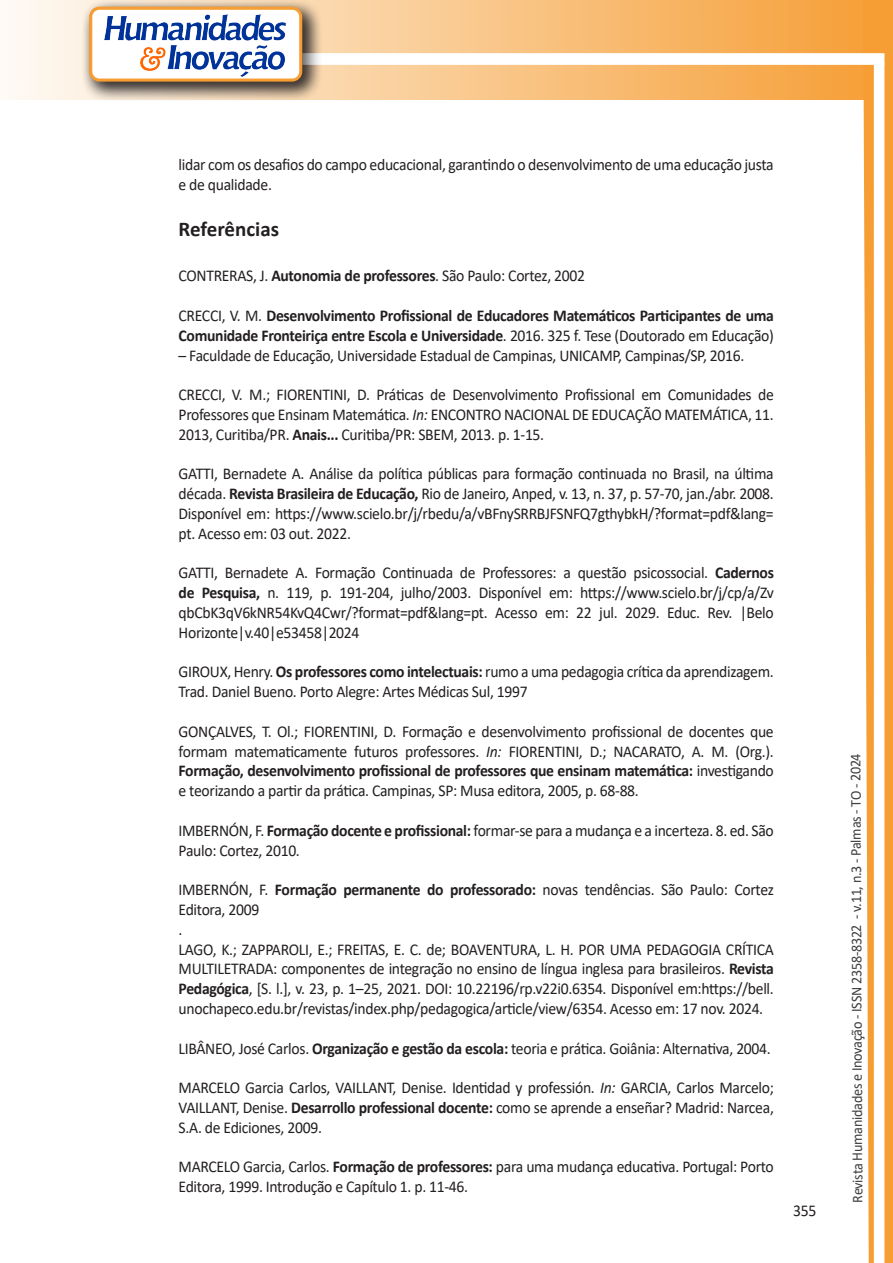
<style>
.page{position:relative;width:893px;height:1263px;background:#fff}
.page>*{position:absolute;margin:0;border:0;box-sizing:border-box;transform-origin:0 0}
.Titulo_2{font:700 21px "Calibri";color:#231f20}
.texto{font:16.5px/19.8px "Calibri";letter-spacing:-.02em;color:#231f20;text-align:justify;scale:.95 1}
.texto-2{font:700 16.5px/19.8px "Calibri";letter-spacing:-.02em;color:#231f20;scale:.95 1}
.t1{font:15px "Calibri";letter-spacing:-.025em;color:#3e3e3f;scale:.95 1}
.s1{font-weight:700}
.s2{font-weight:400}
.s3{font-style:italic}
</style>
<div class="page">
<svg style="left:5px;top:0;width:858px;height:100px;background:#f9c484"></svg>
<div style="left:302px;top:53px;width:582px;height:12px;background:#fff;border:2px solid #fff"></div>
<svg style="left:863px;top:0;width:30px;height:1263px"></svg>
<div style="left:81px;top:0;width:241px;height:102px;background:#231f20;opacity:.75"></div>
<div style="left:91px;top:8px;width:210px;height:72px;background:#fff;border-radius:9px"></div>
<img style="left:104px;top:14px;width:181px;height:62px">
<div style="left:89px;top:7px;width:213px;height:75px;border:3px solid #f69e34;border-radius:9px"></div>
<p class="texto" style="left:179px;top:154px;width:628px">lidar com os desafios do campo educacional, garantindo o desenvolvimento de uma educação justa e de qualidade.</p>
<p class="Titulo_2" style="left:179px;top:214px;width:102px">Referências</p>
<p class="texto" style="left:179px;top:266px;width:429px">CONTRERAS, J. <span class="s1">Autonomia de professores</span>. São Paulo: Cortez, 2002</p>
<p class="texto-2" style="left:179px;top:305px;width:628px"><span class="s2">CRECCI, V. M.</span> Desenvolvimento Profissional de Educadores Matemáticos Participantes de uma<br>Comunidade Fronteiriça entre Escola e Universidade<span class="s2">. 2016. 325 f. Tese (Doutorado em Educação)</span></p>
<p class="texto" style="left:179px;top:345px;width:597px">– Faculdade de Educação, Universidade Estadual de Campinas, UNICAMP, Campinas/SP, 2016.</p>
<p class="texto" style="left:179px;top:384px;width:628px">CRECCI, V. M.; FIORENTINI, D. Práticas de Desenvolvimento Profissional em Comunidades de Professores que Ensinam Matemática. <span class="s3">In:</span> ENCONTRO NACIONAL DE EDUCAÇÃO MATEMÁTICA, 11.<br>2013, Curitiba/PR. <span class="s1">Anais...</span> Curitiba/PR: SBEM, 2013. p. 1-15.</p>
<p class="texto" style="left:179px;top:464px;width:628px">GATTI, Bernadete A. Análise da política públicas para formação continuada no Brasil, na última década. <span class="s1">Revista Brasileira de Educação,</span> Rio de Janeiro, Anped, v. 13, n. 37, p. 57-70, jan./abr. 2008.<br>Disponível em: https://www.scielo.br/j/rbedu/a/vBFnySRRBJFSNFQ7gthybkH/?format=pdf&amp;lang= pt. Acesso em: 03 out. 2022.</p>
<p class="texto" style="left:179px;top:563px;width:628px">GATTI, Bernadete A. Formação Continuada de Professores: a questão psicossocial. <span class="s1">Cadernos de Pesquisa,</span> n. 119, p. 191-204, julho/2003. Disponível em: https://www.scielo.br/j/cp/a/Zv qbCbK3qV6kNR54KvQ4Cwr/?format=pdf&amp;lang=pt. Acesso em: 22 jul. 2029. Educ. Rev. |Belo Horizonte|v.40|e53458|2024</p>
<p class="texto" style="left:179px;top:662px;width:628px">GIROUX, Henry. <span class="s1">Os professores como intelectuais:</span> rumo a uma pedagogia crítica da aprendizagem.<br>Trad. Daniel Bueno. Porto Alegre: Artes Médicas Sul, 1997</p>
<p class="texto" style="left:179px;top:721px;width:628px">GONÇALVES, T. Ol.; FIORENTINI, D. Formação e desenvolvimento profissional de docentes que formam matematicamente futuros professores. <span class="s3">In:</span> FIORENTINI, D.; NACARATO, A. M. (Org.).<br><span class="s1">Formação, desenvolvimento profissional de professores que ensinam matemática:</span> investigando e teorizando a partir da prática. Campinas, SP: Musa editora, 2005, p. 68-88.</p>
<p class="texto" style="left:179px;top:820px;width:628px">IMBERNÓN, F. <span class="s1">Formação docente e profissional:</span> formar-se para a mudança e a incerteza. 8. ed. São<br>Paulo: Cortez, 2010.</p>
<p class="texto" style="left:179px;top:879px;width:628px">IMBERNÓN, F. <span class="s1">Formação permanente do professorado:</span> novas tendências. São Paulo: Cortez<br>Editora, 2009</p>
<p class="texto" style="left:179px;top:919px;width:6px">.</p>
<p class="texto" style="left:179px;top:939px;width:628px">LAGO, K.; ZAPPAROLI, E.; FREITAS, E. C. de; BOAVENTURA, L. H. POR UMA PEDAGOGIA CRÍTICA MULTILETRADA: componentes de integração no ensino de língua inglesa para brasileiros. <span class="s1">Revista Pedagógica</span>, [S. l.], v. 23, p. 1–25, 2021. DOI: 10.22196/rp.v22i0.6354. Disponível em:https://bell. unochapeco.edu.br/revistas/index.php/pedagogica/article/view/6354. Acesso em: 17 nov. 2024.</p>
<p class="texto" style="left:179px;top:1038px;width:625px">LIBÂNEO, José Carlos. <span class="s1">Organização e gestão da escola:</span> teoria e prática. Goiânia: Alternativa, 2004.</p>
<p class="texto" style="left:179px;top:1077px;width:628px">MARCELO Garcia Carlos, VAILLANT, Denise. Identidad y professión. <span class="s3">In:</span> GARCIA, Carlos Marcelo; VAILLANT, Denise. <span class="s1">Desarrollo professional docente:</span> como se aprende a enseñar? Madrid: Narcea, S.A. de Ediciones, 2009.</p>
<p class="texto" style="left:179px;top:1157px;width:628px">MARCELO Garcia, Carlos. <span class="s1">Formação de professores:</span> para uma mudança educativa. Portugal: Porto<br>Editora, 1999. Introdução e Capítulo 1. p. 11-46.</p>
<p class="texto" style="left:793px;top:1200px;width:26px">355</p>
<p class="t1" style="left:846px;top:1203px;width:475px;rotate:-90deg">Revista Humanidades e Inovação - ISSN 2358-8322 - v.11, n.3 - Palmas - TO - 2024</p>
</div>
